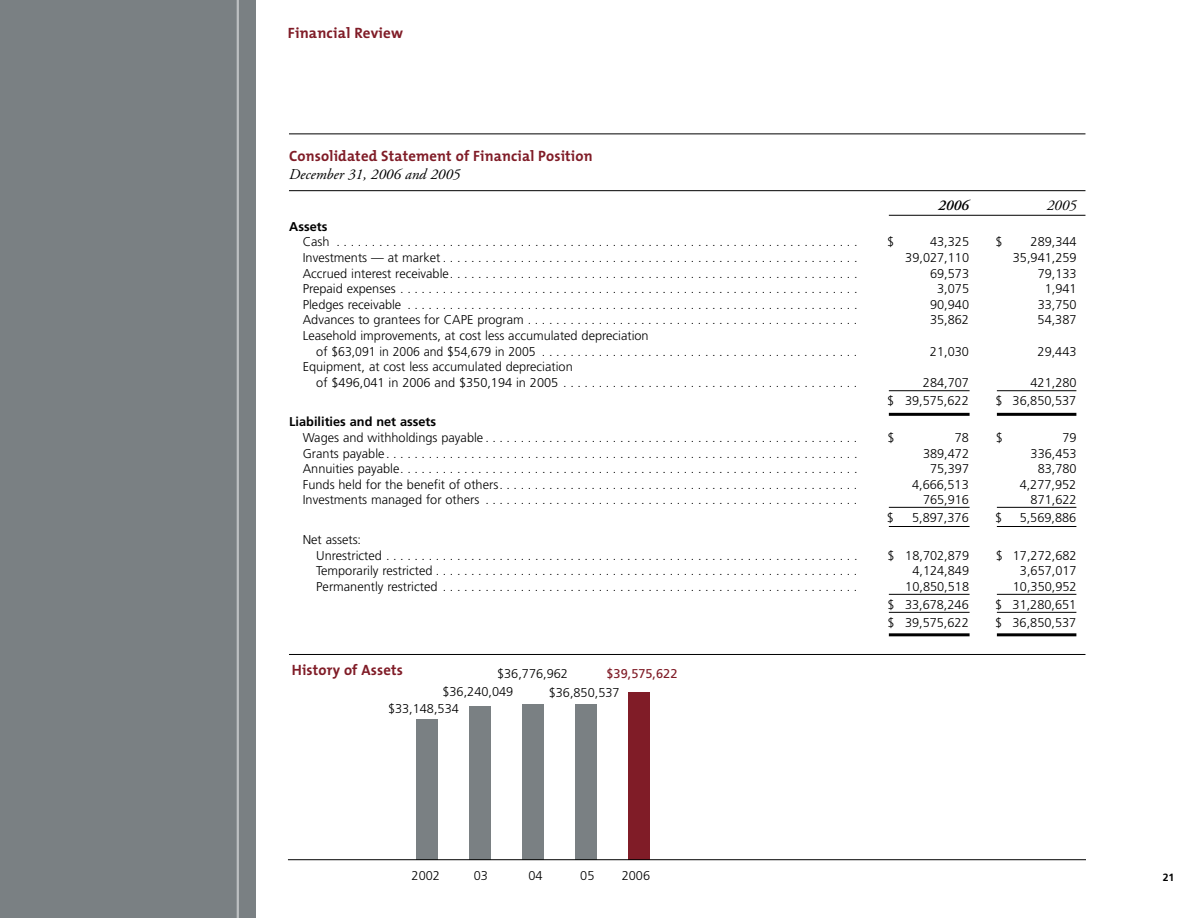
<style>
.page{position:relative;width:1188px;height:918px;background:#fff}
.page>*{position:absolute;margin:0;border:0;box-sizing:border-box;transform-origin:0 0}
.t1{font:700 15px "The Mix";letter-spacing:.01em;color:#801c27}
.t2{font:italic 15px "Adobe Garamond";color:#000}
.t3{font:italic 600 15px "Adobe Garamond";color:#000}
.t4{font:300 12.75px/15.6px "Frutiger";color:#000}
.t5{font:700 12.75px "Frutiger";color:#000}
.t6{font:12.75px "Frutiger";color:#801c27}
.t7{font:700 10.5px "Frutiger";color:#000}
</style>
<div class="page">
<div style="left:0;top:0;width:255px;height:918px;background:#7a8083"></div>
<hr style="left:997px;top:390px;width:79px;height:1px;background:#000">
<hr style="left:997px;top:413px;width:79px;height:3px;background:#000">
<hr style="left:889px;top:390px;width:81px;height:1px;background:#000">
<hr style="left:889px;top:413px;width:81px;height:3px;background:#000">
<hr style="left:997px;top:507px;width:79px;height:1px;background:#000">
<hr style="left:997px;top:526px;width:79px;height:1px;background:#000">
<hr style="left:889px;top:507px;width:81px;height:1px;background:#000">
<hr style="left:889px;top:526px;width:81px;height:1px;background:#000">
<hr style="left:997px;top:594px;width:79px;height:1px;background:#000">
<hr style="left:997px;top:612px;width:79px;height:1px;background:#000">
<hr style="left:997px;top:633px;width:79px;height:3px;background:#000">
<hr style="left:889px;top:594px;width:81px;height:1px;background:#000">
<hr style="left:889px;top:612px;width:81px;height:1px;background:#000">
<hr style="left:889px;top:633px;width:81px;height:3px;background:#000">
<hr style="left:289px;top:190px;width:796px;height:1px;background:#000">
<hr style="left:889px;top:215px;width:196px;height:1px;background:#000">
<hr style="left:289px;top:654px;width:796px;height:1px;background:#000">
<hr style="left:289px;top:134px;width:796px;height:1px;background:#000">
<hr style="left:237px;top:0;width:2px;height:918px;background:#bcbfc1">
<div style="left:575px;top:704px;width:22px;height:156px;background:#7a8083"></div>
<div style="left:416px;top:719px;width:22px;height:141px;background:#7a8083"></div>
<div style="left:469px;top:706px;width:22px;height:154px;background:#7a8083"></div>
<div style="left:522px;top:704px;width:22px;height:156px;background:#7a8083"></div>
<div style="left:628px;top:692px;width:22px;height:168px;background:#801c27"></div>
<hr style="left:288px;top:859px;width:798px;height:1px;background:#000">
<p class="t1" style="left:288px;top:28px;width:116px">Financial Review</p>
<p class="t1" style="left:289px;top:151px;width:305px">Consolidated Statement of Financial Position</p>
<p class="t2" style="left:289px;top:169px;width:173px">December 31, 2006 and 2005</p>
<p class="t3" style="left:938px;top:199px;width:32px">2006</p>
<p class="t2" style="left:1047px;top:199px;width:31px">2005</p>
<p class="t5" style="left:289px;top:221px;width:40px">Assets</p>
<p class="t4" style="left:303px;top:235px;width:556px">Cash . . . . . . . . . . . . . . . . . . . . . . . . . . . . . . . . . . . . . . . . . . . . . . . . . . . . . . . . . . . . . . . . . . . . . . . . . .</p>
<p class="t4" style="left:887px;top:235px;width:9px">$</p>
<p class="t4" style="left:930px;top:235px;width:40px">43,325</p>
<p class="t4" style="left:996px;top:235px;width:9px">$</p>
<p class="t4" style="left:1031px;top:235px;width:48px">289,344</p>
<p class="t4" style="left:303px;top:251px;width:556px">Investments — at market . . . . . . . . . . . . . . . . . . . . . . . . . . . . . . . . . . . . . . . . . . . . . . . . . . . . . . . . . . .</p>
<p class="t4" style="left:905px;top:251px;width:65px">39,027,110</p>
<p class="t4" style="left:1013px;top:251px;width:65px">35,941,259</p>
<p class="t4" style="left:303px;top:266px;width:556px">Accrued interest receivable. . . . . . . . . . . . . . . . . . . . . . . . . . . . . . . . . . . . . . . . . . . . . . . . . . . . . . . . . .</p>
<p class="t4" style="left:930px;top:266px;width:40px">69,573</p>
<p class="t4" style="left:1038px;top:266px;width:40px">79,133</p>
<p class="t4" style="left:303px;top:282px;width:556px">Prepaid expenses . . . . . . . . . . . . . . . . . . . . . . . . . . . . . . . . . . . . . . . . . . . . . . . . . . . . . . . . . . . . . . . . .</p>
<p class="t4" style="left:937px;top:282px;width:33px">3,075</p>
<p class="t4" style="left:1045px;top:282px;width:33px">1,941</p>
<p class="t4" style="left:303px;top:298px;width:556px">Pledges receivable . . . . . . . . . . . . . . . . . . . . . . . . . . . . . . . . . . . . . . . . . . . . . . . . . . . . . . . . . . . . . . . .</p>
<p class="t4" style="left:930px;top:298px;width:40px">90,940</p>
<p class="t4" style="left:1038px;top:298px;width:40px">33,750</p>
<p class="t4" style="left:303px;top:313px;width:556px">Advances to grantees for CAPE program . . . . . . . . . . . . . . . . . . . . . . . . . . . . . . . . . . . . . . . . . . . . . . .</p>
<p class="t4" style="left:930px;top:313px;width:40px">35,862</p>
<p class="t4" style="left:1038px;top:313px;width:40px">54,387</p>
<p class="t4" style="left:316px;top:329px;width:543px;text-indent:-13px">Leasehold improvements, at cost less accumulated depreciation<br>of $63,091 in 2006 and $54,679 in 2005 . . . . . . . . . . . . . . . . . . . . . . . . . . . . . . . . . . . . . . . . . . . . .</p>
<p class="t4" style="left:930px;top:344px;width:40px">21,030</p>
<p class="t4" style="left:1038px;top:344px;width:40px">29,443</p>
<p class="t4" style="left:316px;top:360px;width:543px;text-indent:-13px">Equipment, at cost less accumulated depreciation<br>of $496,041 in 2006 and $350,194 in 2005 . . . . . . . . . . . . . . . . . . . . . . . . . . . . . . . . . . . . . . . . . .</p>
<p class="t4" style="left:923px;top:376px;width:48px">284,707</p>
<p class="t4" style="left:1031px;top:376px;width:48px">421,280</p>
<p class="t4" style="left:887px;top:394px;width:83px">$ 39,575,622</p>
<p class="t4" style="left:995px;top:394px;width:83px">$ 36,850,537</p>
<p class="t5" style="left:289px;top:417px;width:149px">Liabilities and net assets</p>
<p class="t4" style="left:303px;top:431px;width:556px">Wages and withholdings payable . . . . . . . . . . . . . . . . . . . . . . . . . . . . . . . . . . . . . . . . . . . . . . . . . . . . .</p>
<p class="t4" style="left:888px;top:431px;width:9px">$</p>
<p class="t4" style="left:955px;top:431px;width:16px">78</p>
<p class="t4" style="left:996px;top:431px;width:9px">$</p>
<p class="t4" style="left:1062px;top:431px;width:16px">79</p>
<p class="t4" style="left:303px;top:446px;width:556px">Grants payable. . . . . . . . . . . . . . . . . . . . . . . . . . . . . . . . . . . . . . . . . . . . . . . . . . . . . . . . . . . . . . . . . . .</p>
<p class="t4" style="left:923px;top:446px;width:48px">389,472</p>
<p class="t4" style="left:1031px;top:446px;width:48px">336,453</p>
<p class="t4" style="left:303px;top:462px;width:556px">Annuities payable. . . . . . . . . . . . . . . . . . . . . . . . . . . . . . . . . . . . . . . . . . . . . . . . . . . . . . . . . . . . . . . . .</p>
<p class="t4" style="left:930px;top:462px;width:40px">75,397</p>
<p class="t4" style="left:1038px;top:462px;width:40px">83,780</p>
<p class="t4" style="left:303px;top:478px;width:556px">Funds held for the benefit of others. . . . . . . . . . . . . . . . . . . . . . . . . . . . . . . . . . . . . . . . . . . . . . . . . . .</p>
<p class="t4" style="left:912px;top:478px;width:58px">4,666,513</p>
<p class="t4" style="left:1020px;top:478px;width:58px">4,277,952</p>
<p class="t4" style="left:303px;top:493px;width:556px">Investments managed for others . . . . . . . . . . . . . . . . . . . . . . . . . . . . . . . . . . . . . . . . . . . . . . . . . . . . .</p>
<p class="t4" style="left:923px;top:493px;width:48px">765,916</p>
<p class="t4" style="left:1031px;top:493px;width:48px">871,622</p>
<p class="t4" style="left:887px;top:511px;width:9px">$</p>
<p class="t4" style="left:912px;top:511px;width:58px">5,897,376</p>
<p class="t4" style="left:995px;top:511px;width:9px">$</p>
<p class="t4" style="left:1020px;top:511px;width:58px">5,569,886</p>
<p class="t4" style="left:316px;top:533px;width:543px;text-indent:-13px">Net assets:<br>Unrestricted . . . . . . . . . . . . . . . . . . . . . . . . . . . . . . . . . . . . . . . . . . . . . . . . . . . . . . . . . . . . . . . . . . .</p>
<p class="t4" style="left:888px;top:548px;width:83px">$ 18,702,879</p>
<p class="t4" style="left:996px;top:548px;width:82px">$ 17,272,682</p>
<p class="t4" style="left:316px;top:564px;width:543px">Temporarily restricted . . . . . . . . . . . . . . . . . . . . . . . . . . . . . . . . . . . . . . . . . . . . . . . . . . . . . . . . . . . .</p>
<p class="t4" style="left:912px;top:564px;width:58px">4,124,849</p>
<p class="t4" style="left:1020px;top:564px;width:58px">3,657,017</p>
<p class="t4" style="left:316px;top:580px;width:543px">Permanently restricted . . . . . . . . . . . . . . . . . . . . . . . . . . . . . . . . . . . . . . . . . . . . . . . . . . . . . . . . . . .</p>
<p class="t4" style="left:905px;top:580px;width:65px">10,850,518</p>
<p class="t4" style="left:1013px;top:580px;width:65px">10,350,952</p>
<p class="t4" style="left:888px;top:598px;width:83px">$ 33,678,246</p>
<p class="t4" style="left:995px;top:598px;width:83px">$ 31,280,651</p>
<p class="t4" style="left:888px;top:616px;width:83px">$ 39,575,622</p>
<p class="t4" style="left:995px;top:616px;width:83px">$ 36,850,537</p>
<p class="t1" style="left:292px;top:665px;width:113px">History of Assets</p>
<p class="t6" style="left:607px;top:668px;width:72px">$39,575,622</p>
<p class="t4" style="left:497px;top:667px;width:72px">$36,776,962</p>
<p class="t4" style="left:442px;top:684px;width:72px">$36,240,049</p>
<p class="t4" style="left:388px;top:701px;width:72px">$33,148,534</p>
<p class="t4" style="left:549px;top:686px;width:72px">$36,850,537</p>
<p class="t4" style="left:412px;top:869px;width:30px">2002</p>
<p class="t4" style="left:474px;top:869px;width:16px">03</p>
<p class="t4" style="left:528px;top:869px;width:16px">04</p>
<p class="t4" style="left:580px;top:869px;width:16px">05</p>
<p class="t4" style="left:622px;top:869px;width:30px">2006</p>
<p class="t7" style="left:1163px;top:873px;width:13px">21</p>
</div>
